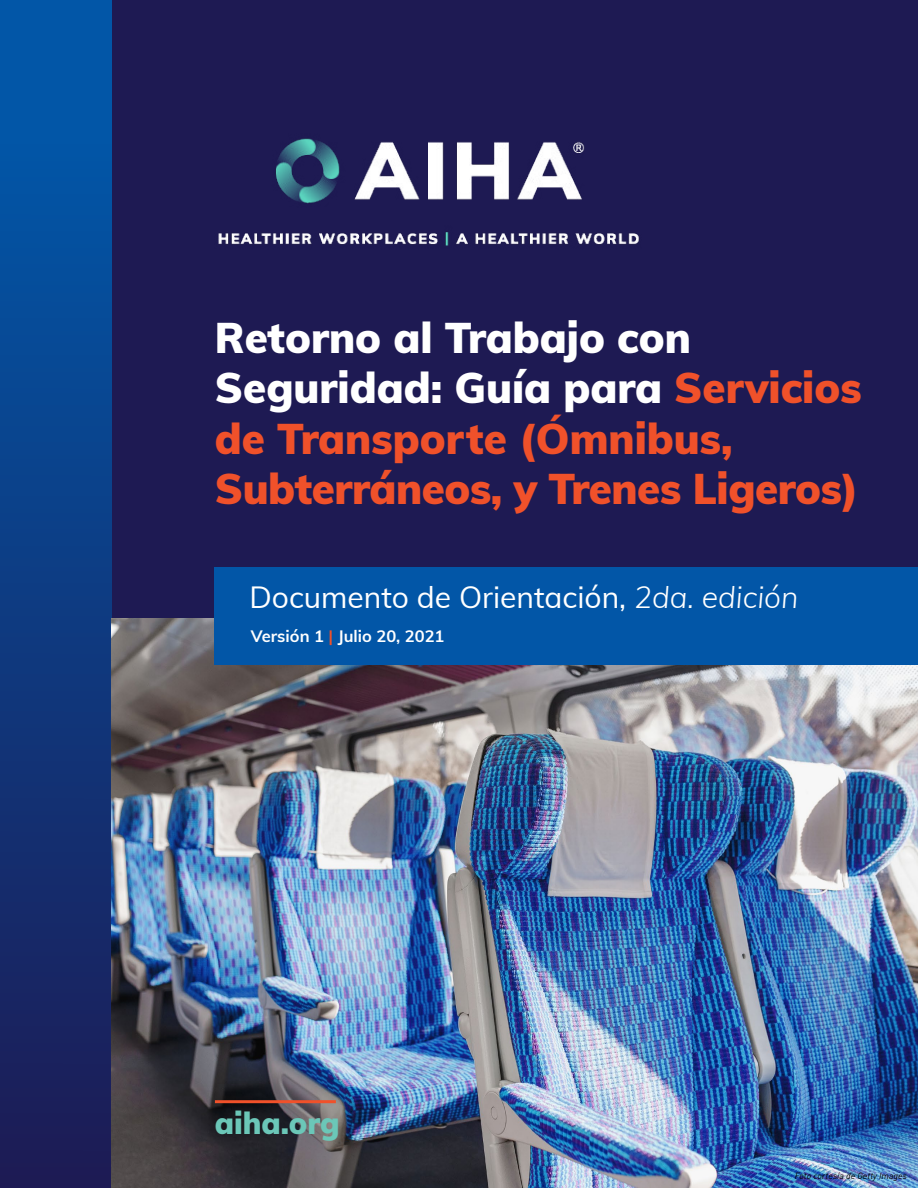
<style>
.page{position:relative;width:918px;height:1188px;background:#1e1a53}
.page>*{position:absolute;margin:0;border:0;box-sizing:border-box;transform-origin:0 0}
.t1{font:900 42px/50.4px "Muli";color:#f0512a}
.t2{font:30px "Muli";color:#fff}
.t3{font:900 30px "Muli";color:#6bc7b8}
.t4{font:700 16.5px "Muli";color:#fff}
.t5{font:italic 9px "DINOT";color:#000}
.s1{color:#fff}
.s2{font-weight:300;font-style:italic}
.s3{color:#f0512a}
</style>
<div class="page">
<div style="left:0;top:0;width:111px;height:1188px;background:linear-gradient(to bottom,#005caf,#1d1b55)"></div>
<img style="left:218px;top:138px;width:421px;height:108px">
<img style="left:111px;top:618px;width:807px;height:570px">
<div style="left:215px;top:567px;width:703px;height:97px;background:#0256a7"></div>
<hr style="left:215px;top:1100px;width:121px;height:3px;background:#f0512a">
<p class="t1" style="left:215px;top:311px;width:648px"><span class="s1">Retorno al Trabajo con<br>Seguridad: Guía para</span> Servicios de Transporte (Ómnibus,<br>Subterráneos, y Trenes Ligeros)</p>
<p class="t2" style="left:249px;top:576px;width:550px">Documento de Orientación, <span class="s2">2da. edición</span></p>
<p class="t4" style="left:251px;top:624px;width:195px">Versión 1 <span class="s3">|</span> Julio 20, 2021</p>
<p class="t3" style="left:215px;top:1101px;width:126px">aiha.org</p>
<p class="t5" style="left:795px;top:1170px;width:114px">Foto cortesía de Getty Images</p>
</div>
